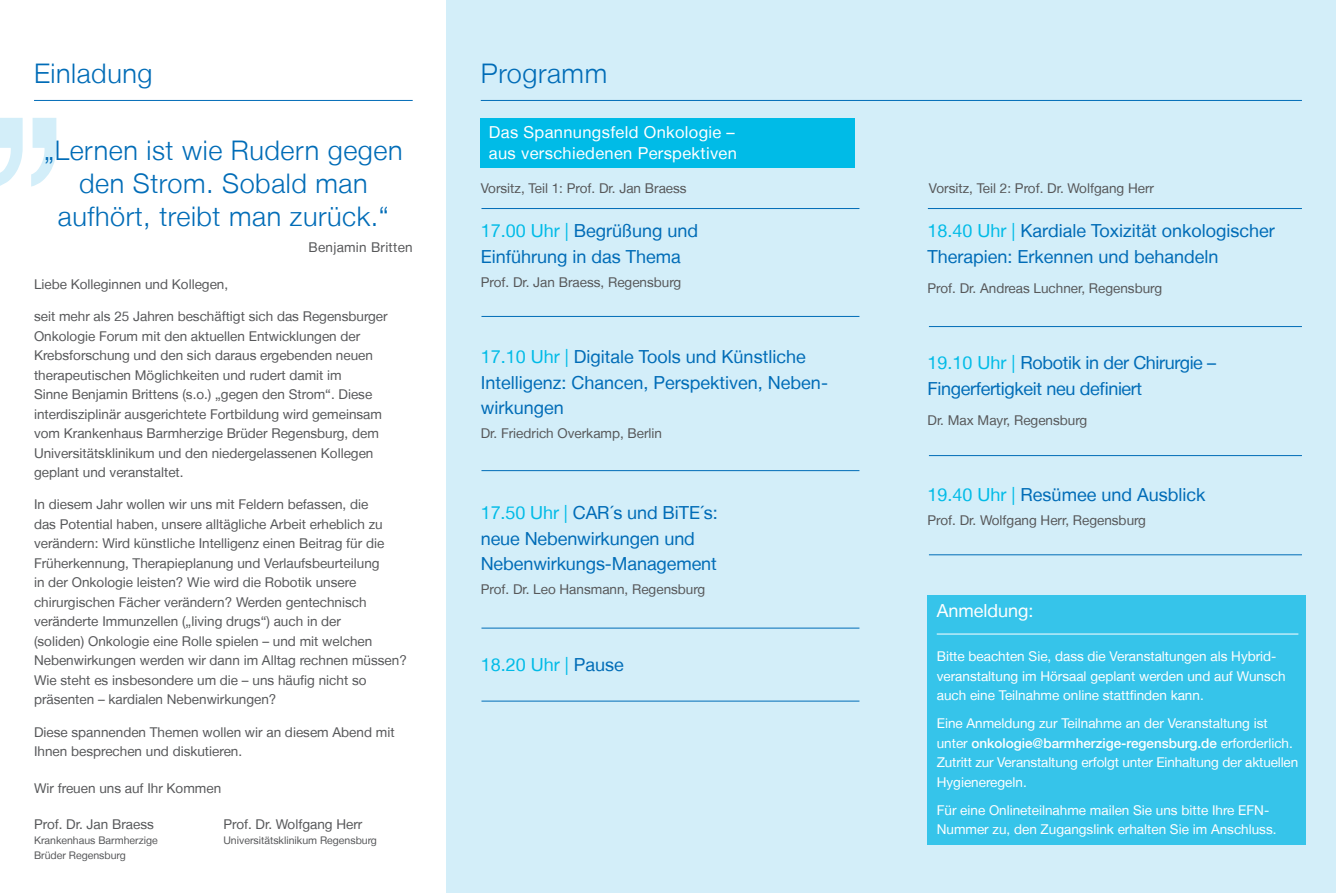
<style>
.page{position:relative;width:1336px;height:893px;background:#fff}
.page>*{position:absolute;margin:0;border:0;box-sizing:border-box;transform-origin:0 0}
.t1{font:300 27px/33px "Helvetica Neue LT";letter-spacing:.02em;color:#006cb7;text-align:center}
.t2{font:18px/25.5px "Helvetica Neue LT";color:#006cb7}
.t3{font:18px/25.5px "Helvetica Neue LT";letter-spacing:-.02em;color:#006cb7}
.t4{font:18px "Helvetica Neue LT";color:#00bbe7}
.t5{font:18px "Helvetica Neue LT";color:#fff}
.t6{font:16.5px "Helvetica Neue LT";letter-spacing:.02em;color:#fff}
.t7{font:13.5px/19.5px "Helvetica Neue LT";color:#57585a}
.t8{font:13.5px/19.5px "Helvetica Neue LT";color:#fff}
.t9{font:13.5px "Helvetica Neue LT";letter-spacing:.02em;color:#57585a}
.t10{font:10.5px/15px "Helvetica Neue LT";color:#57585a}
.s1{color:#00bbe7}
.s2{font-weight:500}
.s3{color:#006cb7}
</style>
<div class="page">
<div style="left:446px;top:0;width:889px;height:893px;background:#d3eef9"></div>
<svg style="left:0;top:118px;width:56px;height:69px"></svg>
<div style="left:927px;top:595px;width:378px;height:250px;background:#36c4ea"></div>
<hr style="left:936px;top:634px;width:362px;height:1px;background:#fff">
<hr style="left:34px;top:100px;width:378px;height:1px;background:#006cb7">
<hr style="left:480px;top:100px;width:821px;height:1px;background:#006cb7">
<hr style="left:481px;top:208px;width:378px;height:1px;background:#006cb7">
<hr style="left:927px;top:208px;width:374px;height:1px;background:#006cb7">
<hr style="left:481px;top:316px;width:378px;height:1px;background:#006cb7">
<hr style="left:928px;top:326px;width:373px;height:1px;background:#006cb7">
<hr style="left:928px;top:455px;width:373px;height:1px;background:#006cb7">
<hr style="left:928px;top:554px;width:373px;height:1px;background:#006cb7">
<hr style="left:481px;top:470px;width:378px;height:1px;background:#006cb7">
<hr style="left:481px;top:628px;width:378px;height:1px;background:#006cb7">
<hr style="left:481px;top:701px;width:378px;height:1px;background:#006cb7">
<div style="left:480px;top:118px;width:374px;height:49px;background:#00bbe7"></div>
<h1 class="t1" style="left:34px;top:56px;width:120px">Einladung</h1>
<h1 class="t1" style="left:480px;top:56px;width:128px">Programm</h1>
<p class="t6" style="left:489px;top:122px;width:247px">Das Spannungsfeld Onkologie –</p>
<h1 class="t1" style="left:44px;top:133px;width:360px">„Lernen ist wie Rudern gegen</h1>
<p class="t6" style="left:489px;top:143px;width:249px">aus verschiedenen Perspektiven</p>
<h1 class="t1" style="left:58px;top:166px;width:332px">den Strom. Sobald man aufhört, treibt man zurück.“</h1>
<p class="t9" style="left:308px;top:239px;width:106px">Benjamin Britten</p>
<p class="t7" style="left:480px;top:178px;width:207px">Vorsitz, Teil 1: Prof. Dr. Jan Braess</p>
<p class="t7" style="left:928px;top:178px;width:226px">Vorsitz, Teil 2: Prof. Dr. Wolfgang Herr</p>
<h2 class="t2" style="left:480px;top:218px;width:219px"><span class="s1">17.00 Uhr |</span> Begrüßung und<br>Einführung in das Thema</h2>
<p class="t7" style="left:480px;top:272px;width:202px">Prof. Dr. Jan Braess, Regensburg</p>
<h2 class="t2" style="left:927px;top:218px;width:349px"><span class="s1">18.40 Uhr |</span> Kardiale Toxizität onkologischer<br>Therapien: Erkennen und behandeln</h2>
<p class="t7" style="left:927px;top:278px;width:236px">Prof. Dr. Andreas Luchner, Regensburg</p>
<p class="t7" style="left:34px;top:274px;width:196px">Liebe Kolleginnen und Kollegen,</p>
<p class="t7" style="left:34px;top:306px;width:355px">seit mehr als 25 Jahren beschäftigt sich das Regensburger Onkologie Forum mit den aktuellen Entwicklungen der Krebsforschung und den sich daraus ergebenden neuen therapeutischen Möglichkeiten und rudert damit im<br>Sinne Benjamin Brittens (s.o.) „gegen den Strom“. Diese interdisziplinär ausgerichtete Fortbildung wird gemeinsam vom Krankenhaus Barmherzige Brüder Regensburg, dem Universitätsklinikum und den niedergelassenen Kollegen geplant und veranstaltet.</p>
<p class="t7" style="left:34px;top:495px;width:374px">In diesem Jahr wollen wir uns mit Feldern befassen, die<br>das Potential haben, unsere alltägliche Arbeit erheblich zu verändern: Wird künstliche Intelligenz einen Beitrag für die Früherkennung, Therapieplanung und Verlaufsbeurteilung<br>in der Onkologie leisten? Wie wird die Robotik unsere chirurgischen Fächer verändern? Werden gentechnisch veränderte Immunzellen („living drugs“) auch in der<br>(soliden) Onkologie eine Rolle spielen – und mit welchen Nebenwirkungen werden wir dann im Alltag rechnen müssen?<br>Wie steht es insbesondere um die – uns häufig nicht so präsenten – kardialen Nebenwirkungen?</p>
<p class="t7" style="left:34px;top:722px;width:362px">Diese spannenden Themen wollen wir an diesem Abend mit<br>Ihnen besprechen und diskutieren.</p>
<p class="t7" style="left:34px;top:778px;width:189px">Wir freuen uns auf Ihr Kommen</p>
<h2 class="t2" style="left:480px;top:344px;width:349px"><span class="s1">17.10 Uhr |</span> Digitale Tools und Künstliche<br>Intelligenz: Chancen, Perspektiven, Neben&shy;wirkungen</h2>
<p class="t7" style="left:480px;top:423px;width:183px">Dr. Friedrich Overkamp, Berlin</p>
<h2 class="t3" style="left:927px;top:350px;width:290px"><span class="s1">19.10 Uhr |</span> Robotik in der Chirurgie –<br>Fingerfertigkeit neu definiert</h2>
<p class="t7" style="left:927px;top:410px;width:161px">Dr. Max Mayr, Regensburg</p>
<h2 class="t2" style="left:927px;top:482px;width:279px"><span class="s1">19.40 Uhr |</span> Resümee und Ausblick</h2>
<p class="t7" style="left:927px;top:510px;width:220px">Prof. Dr. Wolfgang Herr, Regensburg</p>
<h2 class="t2" style="left:480px;top:500px;width:238px"><span class="s1">17.50 Uhr |</span> CAR´s und BiTE´s: neue Nebenwirkungen und<br>Nebenwirkungs-Management</h2>
<p class="t7" style="left:480px;top:579px;width:226px">Prof. Dr. Leo Hansmann, Regensburg</p>
<h2 class="t5" style="left:936px;top:599px;width:98px">Anmeldung:</h2>
<p class="t8" style="left:936px;top:646px;width:350px">Bitte beachten Sie, dass die Veranstaltungen als Hybrid&shy;veranstaltung im Hörsaal geplant werden und auf Wunsch auch eine Teilnahme online stattfinden kann.</p>
<p class="t8" style="left:936px;top:713px;width:363px">Eine Anmeldung zur Teilnahme an der Veranstaltung ist unter <span class="s2">onkologie@barmherzige-regensburg.de</span> erforderlich.<br>Zutritt zur Veranstaltung erfolgt unter Einhaltung der aktuellen Hygieneregeln.</p>
<p class="t8" style="left:936px;top:800px;width:341px">Für eine Onlineteilnahme mailen Sie uns bitte Ihre EFN-<br>Nummer zu, den Zugangslink erhalten Sie im Anschluss.</p>
<h2 class="t4" style="left:480px;top:653px;width:145px">18.20 Uhr | <span class="s3">Pause</span></h2>
<p class="t7" style="left:34px;top:814px;width:121px">Prof. Dr. Jan Braess</p>
<p class="t10" style="left:34px;top:833px;width:125px">Krankenhaus Barmherzige<br>Brüder Regensburg</p>
<p class="t7" style="left:223px;top:814px;width:140px">Prof. Dr. Wolfgang Herr</p>
<p class="t10" style="left:223px;top:833px;width:155px">Universitätsklinikum Regensburg</p>
</div>
